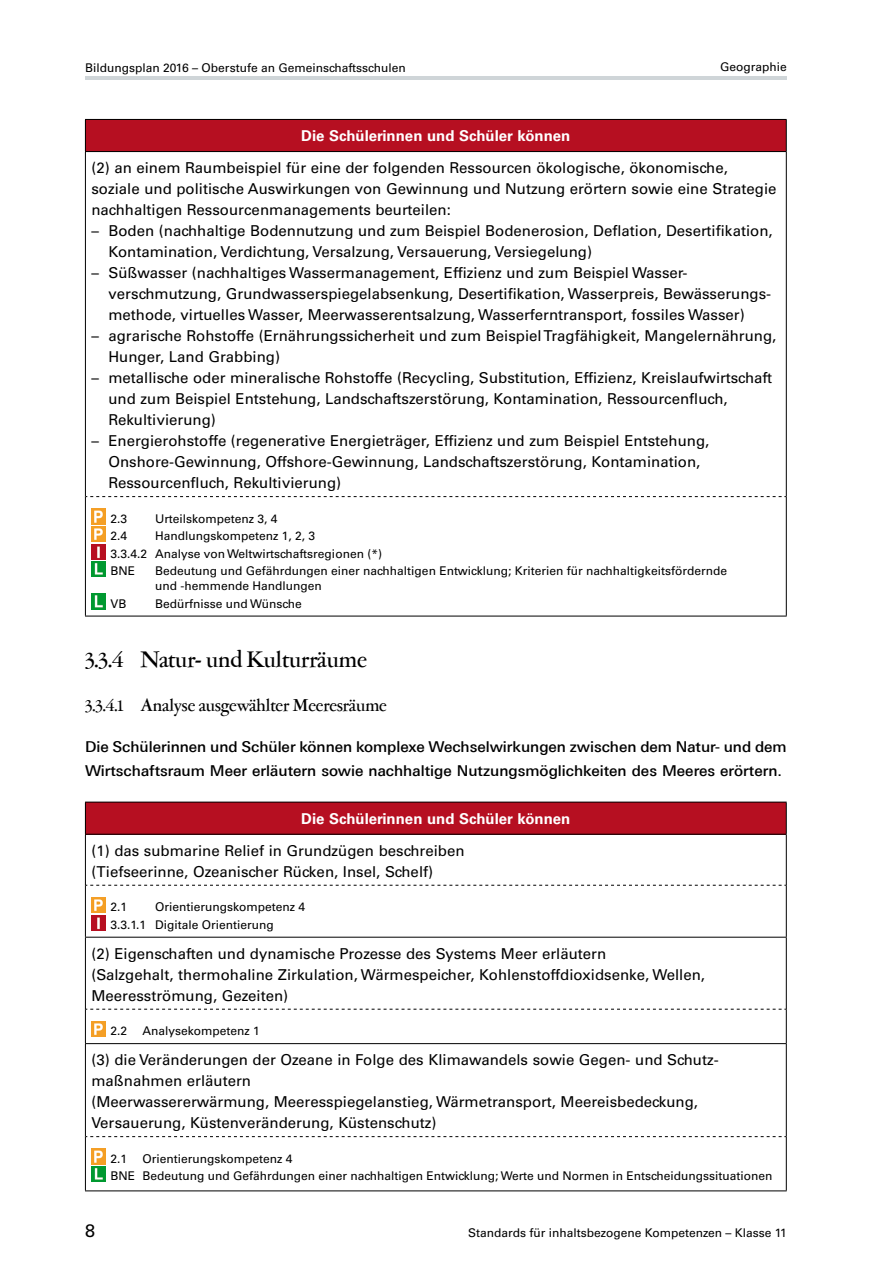
<style>
.page{position:relative;width:893px;height:1263px;background:#fff}
.page>*{position:absolute;margin:0;border:0;box-sizing:border-box;transform-origin:0 0}
.t1{font:500 25.5px "Garamont Amst SH";color:#000}
.t2{font:500 19.5px "Garamont Amst SH";color:#000}
.t3{font:18px "Univers LT Std";color:#000}
.t4{font:15px/21px "Univers LT Std";color:#000}
.t5{font:500 15px/24px "Linotype Univers 530";color:#000}
.t6{font:700 15px "Univers LT Std";color:#fff}
.t7{font:12px/17.5px "Univers LT Std";color:#000}
</style>
<div class="page">
<hr style="left:85px;top:77px;width:702px;height:3px;background:#cfd5d8">
<div style="left:85px;top:119px;width:701px;height:33px;background:#b60f21"></div>
<hr style="left:85px;top:119px;width:702px;height:1px;background:#000">
<hr style="left:85px;top:120px;width:1px;height:31px;background:#000">
<hr style="left:786px;top:120px;width:1px;height:31px;background:#000">
<hr style="left:85px;top:151px;width:702px;height:1px;background:#000">
<hr style="left:85px;top:152px;width:1px;height:345px;background:#000">
<hr style="left:786px;top:152px;width:1px;height:345px;background:#000">
<svg style="left:86px;top:496px;width:700px;height:1px"></svg>
<hr style="left:85px;top:497px;width:1px;height:119px;background:#000">
<hr style="left:786px;top:497px;width:1px;height:119px;background:#000">
<hr style="left:85px;top:616px;width:702px;height:1px;background:#000">
<img style="left:91px;top:509px;width:14px;height:15px">
<img style="left:91px;top:526px;width:14px;height:16px">
<img style="left:91px;top:544px;width:14px;height:15px">
<img style="left:91px;top:562px;width:14px;height:15px">
<img style="left:91px;top:594px;width:14px;height:15px">
<div style="left:85px;top:802px;width:701px;height:32px;background:#b60f21"></div>
<hr style="left:85px;top:802px;width:702px;height:1px;background:#000">
<hr style="left:85px;top:802px;width:1px;height:32px;background:#000">
<hr style="left:786px;top:802px;width:1px;height:32px;background:#000">
<hr style="left:85px;top:834px;width:702px;height:1px;background:#000">
<hr style="left:85px;top:834px;width:1px;height:51px;background:#000">
<hr style="left:786px;top:834px;width:1px;height:51px;background:#000">
<svg style="left:86px;top:885px;width:700px;height:1px"></svg>
<hr style="left:85px;top:885px;width:1px;height:52px;background:#000">
<hr style="left:786px;top:885px;width:1px;height:52px;background:#000">
<hr style="left:85px;top:937px;width:702px;height:1px;background:#000">
<hr style="left:85px;top:937px;width:1px;height:72px;background:#000">
<hr style="left:786px;top:937px;width:1px;height:72px;background:#000">
<svg style="left:86px;top:1009px;width:700px;height:1px"></svg>
<hr style="left:85px;top:1009px;width:1px;height:34px;background:#000">
<hr style="left:786px;top:1009px;width:1px;height:34px;background:#000">
<hr style="left:85px;top:1043px;width:702px;height:1px;background:#000">
<hr style="left:85px;top:1044px;width:1px;height:92px;background:#000">
<hr style="left:786px;top:1044px;width:1px;height:92px;background:#000">
<svg style="left:86px;top:1136px;width:700px;height:1px"></svg>
<hr style="left:85px;top:1136px;width:1px;height:54px;background:#000">
<hr style="left:786px;top:1136px;width:1px;height:54px;background:#000">
<hr style="left:85px;top:1190px;width:702px;height:1px;background:#000">
<img style="left:91px;top:897px;width:14px;height:16px">
<img style="left:91px;top:915px;width:14px;height:15px">
<img style="left:91px;top:1021px;width:14px;height:15px">
<img style="left:91px;top:1149px;width:14px;height:15px">
<img style="left:91px;top:1166px;width:14px;height:16px">
<p class="t7" style="left:85px;top:59px;width:322px">Bildungsplan 2016 – Oberstufe an Gemeinschaftsschulen</p>
<p class="t7" style="left:720px;top:58px;width:68px">Geographie</p>
<p class="t6" style="left:301px;top:127px;width:271px">Die Schülerinnen und Schüler können</p>
<p class="t4" style="left:91px;top:157px;width:687px">(2) an einem Raumbeispiel für eine der folgenden Ressourcen ökologische, ökonomische, soziale und politische Auswirkungen von Gewinnung und Nutzung erörtern sowie eine Strategie nachhaltigen Ressourcenmanagements beurteilen:</p>
<p class="t4" style="left:108px;top:220px;width:666px;text-indent:-17px">– Boden (nachhaltige Bodennutzung und zum Beispiel Bodenerosion, Deflation, Desertifikation,<br>Kontamination, Verdichtung, Versalzung, Versauerung, Versiegelung)</p>
<p class="t4" style="left:108px;top:262px;width:664px;text-indent:-17px">– Süßwasser (nachhaltiges Wassermanagement, Effizienz und zum Beispiel Wasser&shy;verschmutzung, Grundwasserspiegelabsenkung, Desertifikation, Wasserpreis, Bewässerungs&shy;methode, virtuelles Wasser, Meerwasserentsalzung, Wasserferntransport, fossiles Wasser)</p>
<p class="t4" style="left:108px;top:325px;width:669px;text-indent:-17px">– agrarische Rohstoffe (Ernährungssicherheit und zum Beispiel Tragfähigkeit, Mangelernährung,<br>Hunger, Land Grabbing)</p>
<p class="t4" style="left:108px;top:367px;width:665px;text-indent:-17px">– metallische oder mineralische Rohstoffe (Recycling, Substitution, Effizienz, Kreislaufwirtschaft und zum Beispiel Entstehung, Landschaftszerstörung, Kontamination, Ressourcenfluch,<br>Rekultivierung)</p>
<p class="t4" style="left:108px;top:430px;width:602px;text-indent:-17px">– Energierohstoffe (regenerative Energieträger, Effizienz und zum Beispiel Entstehung,<br>Onshore-Gewinnung, Offshore-Gewinnung, Landschaftszerstörung, Kontamination,<br>Ressourcenfluch, Rekultivierung)</p>
<p class="t7" style="left:111px;top:510px;width:18px">2.3</p>
<p class="t7" style="left:155px;top:510px;width:124px">Urteilskompetenz 3, 4</p>
<p class="t7" style="left:111px;top:527px;width:18px">2.4</p>
<p class="t7" style="left:111px;top:527px;width:273px;text-indent:45px">Handlungskompetenz 1, 2, 3<br>3.3.4.2 Analyse von Weltwirtschaftsregionen (*)<br>BNE</p>
<p class="t7" style="left:155px;top:564px;width:573px;line-height:14.4px">Bedeutung und Gefährdungen einer nachhaltigen Entwicklung; Kriterien für nachhaltigkeitsfördernde und -hemmende Handlungen</p>
<p class="t7" style="left:111px;top:595px;width:18px">VB</p>
<p class="t7" style="left:155px;top:595px;width:148px">Bedürfnisse und Wünsche</p>
<h1 class="t1" style="left:85px;top:647px;width:283px">3.3.4 Natur- und Kulturräume</h1>
<h2 class="t2" style="left:85px;top:696px;width:303px">3.3.4.1 Analyse ausgewählter Meeresräume</h2>
<p class="t5" style="left:85px;top:735px;width:703px">Die Schülerinnen und Schüler können komplexe Wechselwirkungen zwischen dem Natur- und dem<br>Wirtschaftsraum Meer erläutern sowie nachhaltige Nutzungsmöglichkeiten des Meeres erörtern.</p>
<p class="t6" style="left:301px;top:809px;width:271px">Die Schülerinnen und Schüler können</p>
<p class="t4" style="left:91px;top:840px;width:375px">(1) das submarine Relief in Grundzügen beschreiben (Tiefseerinne, Ozeanischer Rücken, Insel, Schelf)</p>
<p class="t7" style="left:111px;top:898px;width:18px">2.1</p>
<p class="t7" style="left:111px;top:898px;width:196px;text-indent:45px">Orientierungskompetenz 4<br>3.3.1.1 Digitale Orientierung</p>
<p class="t4" style="left:91px;top:943px;width:615px">(2) Eigenschaften und dynamische Prozesse des Systems Meer erläutern<br>(Salzgehalt, thermohaline Zirkulation, Wärmespeicher, Kohlenstoffdioxidsenke, Wellen,<br>Meeresströmung, Gezeiten)</p>
<p class="t7" style="left:111px;top:1022px;width:18px">2.2</p>
<p class="t7" style="left:142px;top:1022px;width:119px">Analysekompetenz 1</p>
<p class="t4" style="left:91px;top:1049px;width:629px">(3) die Veränderungen der Ozeane in Folge des Klimawandels sowie Gegen- und Schutz&shy;maßnahmen erläutern<br>(Meerwassererwärmung, Meeresspiegelanstieg, Wärmetransport, Meereisbedeckung, Versauerung, Küstenveränderung, Küstenschutz)</p>
<p class="t7" style="left:111px;top:1149px;width:18px">2.1</p>
<p class="t7" style="left:111px;top:1149px;width:663px;text-indent:32px">Orientierungskompetenz 4<br>BNE Bedeutung und Gefährdungen einer nachhaltigen Entwicklung; Werte und Normen in Entscheidungssituationen</p>
<p class="t3" style="left:85px;top:1220px;width:12px">8</p>
<p class="t7" style="left:468px;top:1224px;width:320px">Standards für inhaltsbezogene Kompetenzen – Klasse 11</p>
</div>
